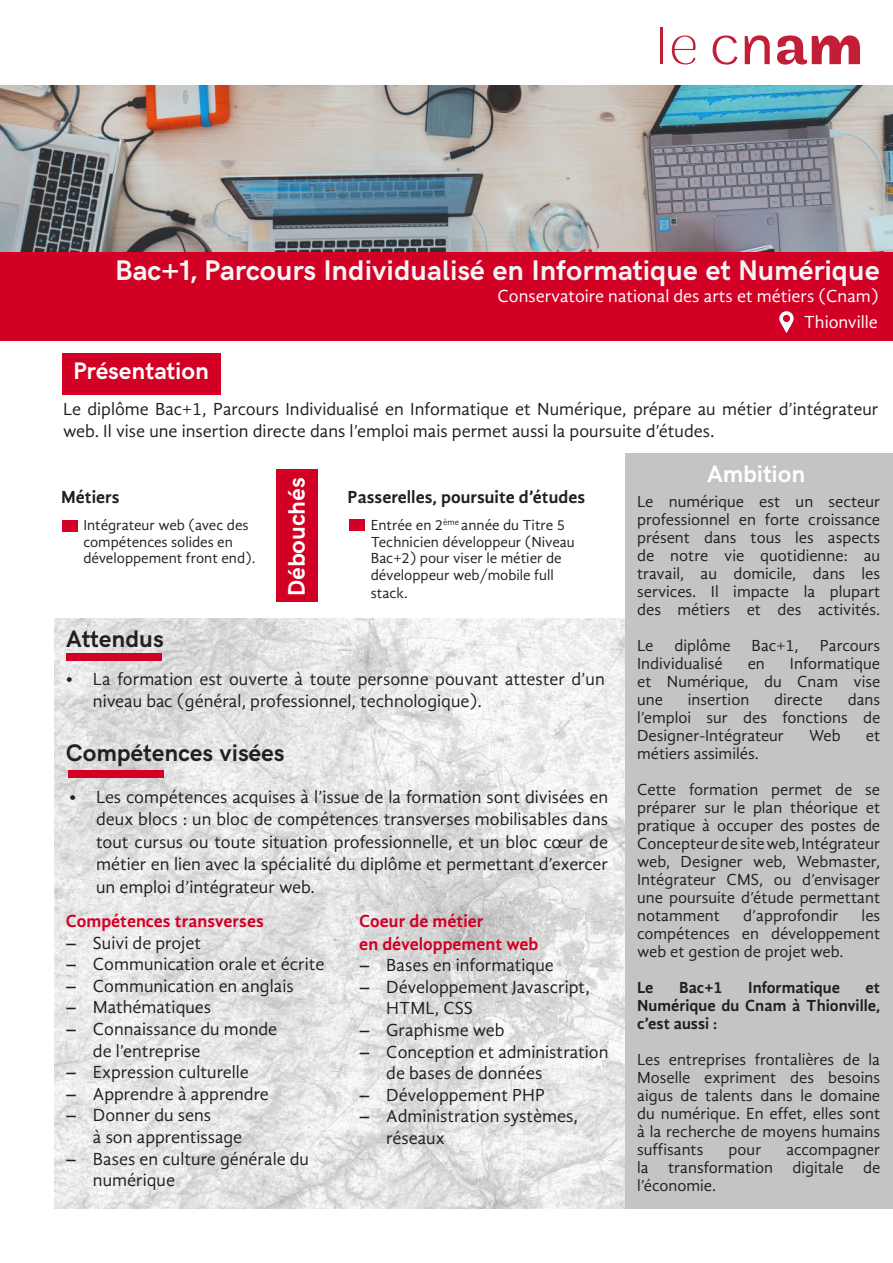
<style>
.page{position:relative;width:893px;height:1263px;background:#fff}
.page>*{position:absolute;margin:0;border:0;box-sizing:border-box;transform-origin:0 0}
.t1{font:700 28.5px "HK Grotesk";color:#f5f5f6}
.t2{font:700 24px "HK Grotesk";color:#fff}
.t3{font:700 24px "HK Grotesk";color:#231f20}
.t4{font:18px/22.5px "Gandhi Sans";color:#231f20}
.t5{font:700 18px/22.5px "Gandhi Sans";color:#d20025}
.t6{font:18px "Gandhi Sans";color:#fff}
.t7{font:700 18px "Gandhi Sans";color:#231f20}
.t8{font:16.5px/18px "Gandhi Sans";color:#231f20;text-align:justify}
.t9{font:700 16.5px/18px "Gandhi Sans";color:#231f20;text-align:justify}
.t10{font:15px/16.5px "Gandhi Sans";color:#231f20}
.s1{font-weight:700}
</style>
<div class="page">
<img style="left:0;top:85px;width:893px;height:167px">
<img style="left:54px;top:619px;width:571px;height:590px">
<div style="left:625px;top:454px;width:268px;height:755px;background:#c2c4c5"></div>
<svg style="left:672px;top:36px;width:24px;height:28px"></svg>
<hr style="left:661px;top:28px;width:2px;height:36px;background:#c31e37">
<svg style="left:713px;top:35px;width:24px;height:30px"></svg>
<svg style="left:745px;top:35px;width:25px;height:29px"></svg>
<svg style="left:777px;top:35px;width:83px;height:30px"></svg>
<div style="left:276px;top:469px;width:42px;height:133px;background:#d20025"></div>
<div style="left:63px;top:353px;width:158px;height:41px;background:#d20025"></div>
<div style="left:349px;top:519px;width:16px;height:12px;background:#d20025"></div>
<div style="left:62px;top:520px;width:16px;height:11px;background:#d20025"></div>
<div style="left:66px;top:654px;width:96px;height:7px;background:#d20025"></div>
<div style="left:68px;top:770px;width:96px;height:7px;background:#d20025"></div>
<div style="left:0;top:252px;width:893px;height:88px;background:#d20025"></div>
<svg style="left:779px;top:311px;width:15px;height:22px"></svg>
<p class="t1" style="left:116px;top:249px;width:766px">Bac+1, Parcours Individualisé en Informatique et Numérique</p>
<p class="t6" style="left:497px;top:285px;width:383px">Conservatoire national des arts et métiers (Cnam)</p>
<p class="t6" style="left:804px;top:312px;width:76px">Thionville</p>
<p class="t2" style="left:73px;top:353px;width:137px">Présentation</p>
<p class="t4" style="left:63px;top:397px;width:817px">Le diplôme Bac+1, Parcours Individualisé en Informatique et Numérique, prépare au métier d’intégrateur web. Il vise une insertion directe dans l’emploi mais permet aussi la poursuite d’études.</p>
<p class="t2" style="left:279px;top:596px;width:120px;rotate:-90deg">Débouchés</p>
<p class="t7" style="left:61px;top:486px;width:60px">Métiers</p>
<p class="t7" style="left:348px;top:486px;width:239px">Passerelles, poursuite d’études</p>
<p class="t10" style="left:83px;top:517px;width:174px">Intégrateur web (avec des compétences solides en développement front end).</p>
<p class="t10" style="left:371px;top:517px;width:206px">Entrée en 2<sup>ème</sup> année du Titre 5<br>Technicien développeur (Niveau<br>Bac+2) pour viser le métier de développeur web/mobile full</p>
<p class="t10" style="left:371px;top:584px;width:38px">stack.</p>
<p class="t3" style="left:66px;top:621px;width:99px">Attendus</p>
<p class="t4" style="left:93px;top:667px;width:513px;text-indent:-27px">• La formation est ouverte à toute personne pouvant attester d’un niveau bac (général, professionnel, technologique).</p>
<p class="t3" style="left:66px;top:734px;width:220px">Compétences visées</p>
<p class="t4" style="left:96px;top:785px;width:513px;text-align:justify;text-indent:-27px">• Les compétences acquises à l’issue de la formation sont divisées en deux blocs : un bloc de compétences transverses mobilisables dans tout cursus ou toute situation professionnelle, et un bloc cœur de métier en lien avec la spécialité du diplôme et permettant d’exercer un emploi d’intégrateur web.</p>
<p class="t5" style="left:66px;top:910px;width:199px">Compétences transverses</p>
<p class="t4" style="left:66px;top:931px;width:137px"><span class="s1">–</span> Suivi de projet</p>
<p class="t4" style="left:66px;top:953px;width:260px"><span class="s1">–</span> Communication orale et écrite</p>
<p class="t4" style="left:66px;top:974px;width:229px"><span class="s1">–</span> Communication en anglais</p>
<p class="t4" style="left:66px;top:996px;width:147px"><span class="s1">–</span> Mathématiques</p>
<p class="t4" style="left:93px;top:1018px;width:186px;line-height:21.6px;text-indent:-27px"><span class="s1">–</span> Connaissance du monde de l’entreprise</p>
<p class="t4" style="left:66px;top:1061px;width:184px"><span class="s1">–</span> Expression culturelle</p>
<p class="t4" style="left:66px;top:1082px;width:204px"><span class="s1">–</span> Apprendre à apprendre</p>
<p class="t4" style="left:93px;top:1104px;width:151px;line-height:21.6px;text-indent:-27px"><span class="s1">–</span> Donner du sens<br>à son apprentissage</p>
<p class="t4" style="left:93px;top:1148px;width:218px;line-height:21.6px;text-indent:-27px"><span class="s1">–</span> Bases en culture générale du numérique</p>
<p class="t5" style="left:359px;top:910px;width:181px">Coeur de métier<br>en développement web</p>
<p class="t4" style="left:359px;top:954px;width:196px"><span class="s1">–</span> Bases en informatique</p>
<p class="t4" style="left:386px;top:976px;width:205px;line-height:21.6px;text-indent:-27px"><span class="s1">–</span> Développement Javascript,<br>HTML, CSS</p>
<p class="t4" style="left:359px;top:1019px;width:147px"><span class="s1">–</span> Graphisme web</p>
<p class="t4" style="left:386px;top:1041px;width:224px;line-height:21.6px;text-indent:-27px"><span class="s1">–</span> Conception et administration de bases de données</p>
<p class="t4" style="left:359px;top:1083px;width:187px"><span class="s1">–</span> Développement PHP</p>
<p class="t4" style="left:386px;top:1105px;width:193px;line-height:21.6px;text-indent:-27px"><span class="s1">–</span> Administration systèmes, réseaux</p>
<p class="t2" style="left:707px;top:456px;width:100px">Ambition</p>
<p class="t8" style="left:637px;top:492px;width:245px">Le numérique est un secteur professionnel en forte croissance présent dans tous les aspects de notre vie quotidienne: au travail, au domicile, dans les services. Il impacte la plupart des métiers et des activités.</p>
<p class="t8" style="left:637px;top:636px;width:18px">Le</p>
<p class="t8" style="left:674px;top:636px;width:58px">diplôme</p>
<p class="t8" style="left:752px;top:636px;width:49px">Bac+1,</p>
<p class="t8" style="left:820px;top:636px;width:62px">Parcours</p>
<p class="t8" style="left:637px;top:654px;width:87px">Individualisé</p>
<p class="t8" style="left:748px;top:654px;width:19px">en</p>
<p class="t8" style="left:637px;top:654px;width:245px;text-indent:153px">Informatique et Numérique, du Cnam vise une</p>
<p class="t8" style="left:637px;top:690px;width:245px;text-indent:211px">dans l’emploi sur des fonctions de Designer-Intégrateur</p>
<p class="t8" style="left:688px;top:690px;width:63px">insertion</p>
<p class="t8" style="left:774px;top:690px;width:50px">directe</p>
<p class="t8" style="left:809px;top:726px;width:33px">Web</p>
<p class="t8" style="left:866px;top:726px;width:16px">et</p>
<p class="t8" style="left:637px;top:744px;width:123px">métiers assimilés.</p>
<p class="t8" style="left:637px;top:780px;width:245px">Cette formation permet de se préparer sur le plan théorique et pratique à occuper des postes de Concepteur de site web, Intégrateur web, Designer web, Webmaster, Intégrateur CMS, ou d’envisager une poursuite d’étude permettant notamment</p>
<p class="t8" style="left:637px;top:906px;width:245px;text-indent:224px">les compétences en développement web et gestion de projet web.</p>
<p class="t9" style="left:637px;top:978px;width:18px">Le</p>
<p class="t9" style="left:679px;top:978px;width:45px">Bac+1</p>
<p class="t9" style="left:748px;top:978px;width:93px">Informatique</p>
<p class="t8" style="left:743px;top:906px;width:97px">d’approfondir</p>
<p class="t9" style="left:637px;top:978px;width:245px;text-indent:228px">et Numérique du Cnam à Thionville, c’est aussi :</p>
<p class="t8" style="left:637px;top:1050px;width:245px">Les entreprises frontalières de la Moselle expriment des besoins aigus de talents dans le domaine du numérique. En effet, elles sont à la recherche de moyens humains suffisants</p>
<p class="t8" style="left:637px;top:1140px;width:245px;text-indent:149px">accompagner la transformation digitale de l’économie.</p>
<p class="t8" style="left:729px;top:1140px;width:34px">pour</p>
</div>
